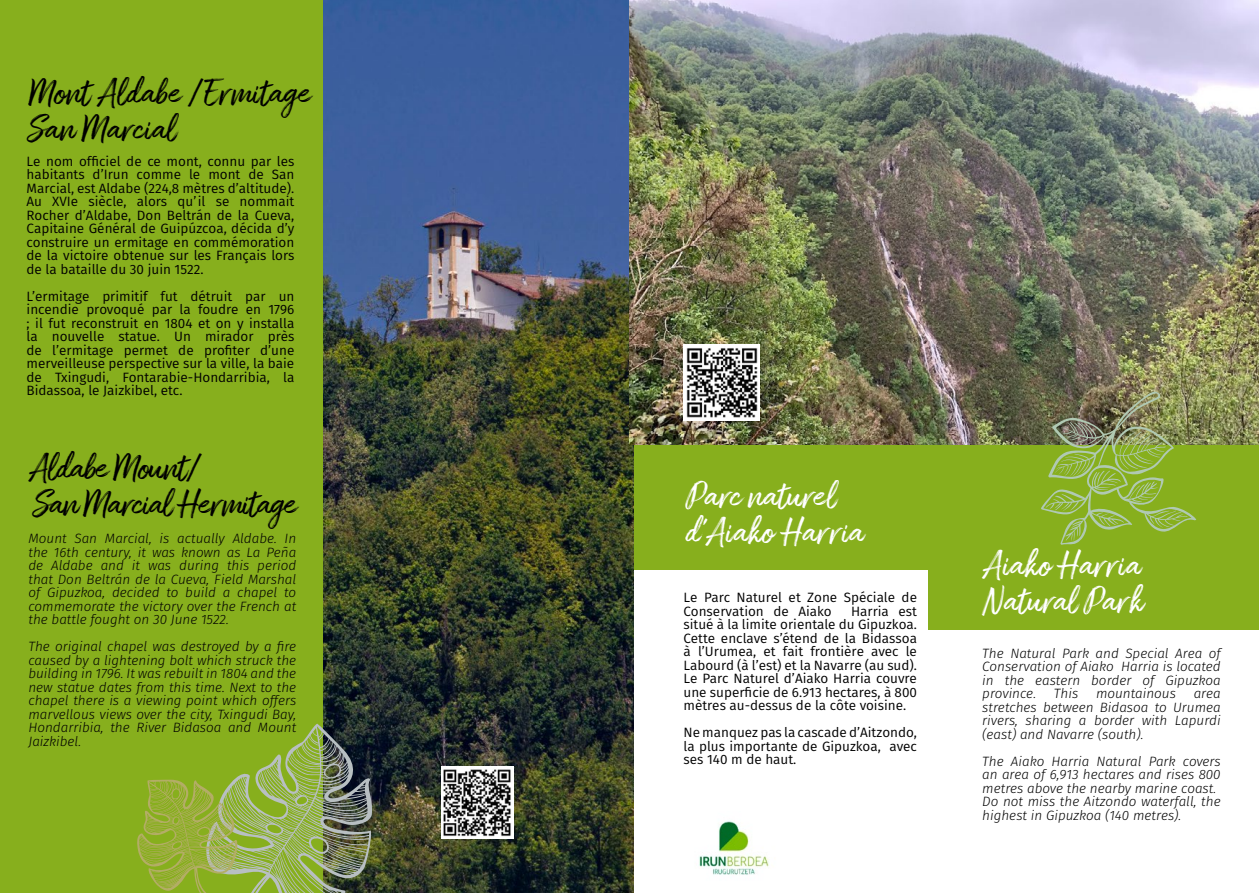
<style>
.page{position:relative;width:1259px;height:893px;background:#fff}
.page>*{position:absolute;margin:0;border:0;box-sizing:border-box;transform-origin:0 0}
.t1{font:36px/36px "Amithen";color:#fff}
.t2{font:36px/36px "Amithen";letter-spacing:-.025em;color:#000}
.t3{font:36px/36px "Amithen";color:#000}
.t4{font:13.5px/13.5px "Fira Sans";color:#000;text-align:justify}
.t5{font:italic 300 13.5px/13.5px "Fira Sans";color:#000;text-align:justify}
</style>
<div class="page">
<div style="left:629px;top:0;width:630px;height:629px;background:#87af1d"></div>
<div style="left:629px;top:570px;width:299px;height:272px;background:#fff"></div>
<div style="left:0;top:0;width:323px;height:893px;background:#87af1d"></div>
<img style="left:323px;top:0;width:311px;height:893px">
<img style="left:629px;top:0;width:630px;height:444px">
<img style="left:699px;top:820px;width:70px;height:55px">
<svg style="left:1040px;top:389px;width:156px;height:156px"></svg>
<svg style="left:137px;top:724px;width:236px;height:169px"></svg>
<img style="left:441px;top:766px;width:72px;height:73px">
<img style="left:683px;top:344px;width:77px;height:77px">
<h1 class="t3" style="left:28px;top:76px;width:284px">Mont Aldabe / Ermitage<br>San Marcial</h1>
<p class="t4" style="left:27px;top:154px;width:269px">Le nom officiel de ce mont, connu par les habitants d’Irun comme le mont de San Marcial, est Aldabe (224,8 mètres d’altitude).<br>Au XVIe siècle, alors qu’il se nommait Rocher d’Aldabe, Don Beltrán de la Cueva, Capitaine Général de Guipúzcoa, décida d’y construire un ermitage en commémoration de la victoire obtenue sur les Français lors de la bataille du 30 juin 1522.</p>
<p class="t4" style="left:27px;top:289px;width:269px">L’ermitage primitif fut détruit par un incendie provoqué par la foudre en 1796 ; il fut reconstruit en 1804 et on y installa la nouvelle statue. Un mirador près de l’ermitage permet de profiter d’une merveilleuse perspective sur la ville, la baie de Txingudi, Fontarabie-Hondarribia, la Bidassoa, le Jaizkibel, etc.</p>
<h1 class="t2" style="left:28px;top:452px;width:270px">Aldabe Mount/<br>San Marcial Hermitage</h1>
<p class="t5" style="left:28px;top:532px;width:269px">Mount San Marcial, is actually Aldabe. In the 16th century, it was known as La Peña de Aldabe and it was during this period that Don Beltrán de la Cueva, Field Marshal of Gipuzkoa, decided to build a chapel to commemorate the victory over the French at the battle fought on 30 June 1522.</p>
<p class="t5" style="left:28px;top:640px;width:269px">The original chapel was destroyed by a fire caused by a lightening bolt which struck the building in 1796. It was rebuilt in 1804 and the new statue dates from this time. Next to the chapel there is a viewing point which offers marvellous views over the city, Txingudi Bay, Hondarribia, the River Bidasoa and Mount Jaizkibel.</p>
<h1 class="t1" style="left:685px;top:480px;width:180px">Parc naturel d’Aiako Harria</h1>
<p class="t4" style="left:683px;top:590px;width:235px">Le Parc Naturel et Zone Spéciale de<br>Conservation de Aiako</p>
<p class="t4" style="left:683px;top:604px;width:235px;text-indent:167px">Harria est situé à la limite orientale du Gipuzkoa.<br>Cette enclave s’étend de la Bidassoa à l’Urumea, et fait frontière avec le Labourd (à l’est) et la Navarre (au sud).<br>Le Parc Naturel d’Aiako Harria couvre une superficie de 6.913 hectares, à 800 mètres au-dessus de la côte voisine.</p>
<p class="t4" style="left:683px;top:725px;width:235px">Ne manquez pas la cascade d’Aitzondo, la plus importante de Gipuzkoa, avec ses 140 m de haut.</p>
<h1 class="t1" style="left:982px;top:548px;width:162px">Aiako Harria<br>Natural Park</h1>
<p class="t5" style="left:982px;top:646px;width:240px">The Natural Park and Special Area of Conservation of Aiako Harria is located in the eastern border of Gipuzkoa province.</p>
<p class="t5" style="left:1054px;top:686px;width:26px">This</p>
<p class="t5" style="left:1096px;top:686px;width:81px">mountainous</p>
<p class="t5" style="left:982px;top:686px;width:240px;text-indent:211px">area stretches between Bidasoa to Urumea rivers, sharing a border with Lapurdi (east) and Navarre (south).</p>
<p class="t5" style="left:982px;top:754px;width:240px;text-align:left">The Aiako Harria Natural Park covers an area of 6,913 hectares and rises 800 metres above the nearby marine coast.<br>Do not miss the Aitzondo waterfall, the highest in Gipuzkoa (140 metres).</p>
</div>
